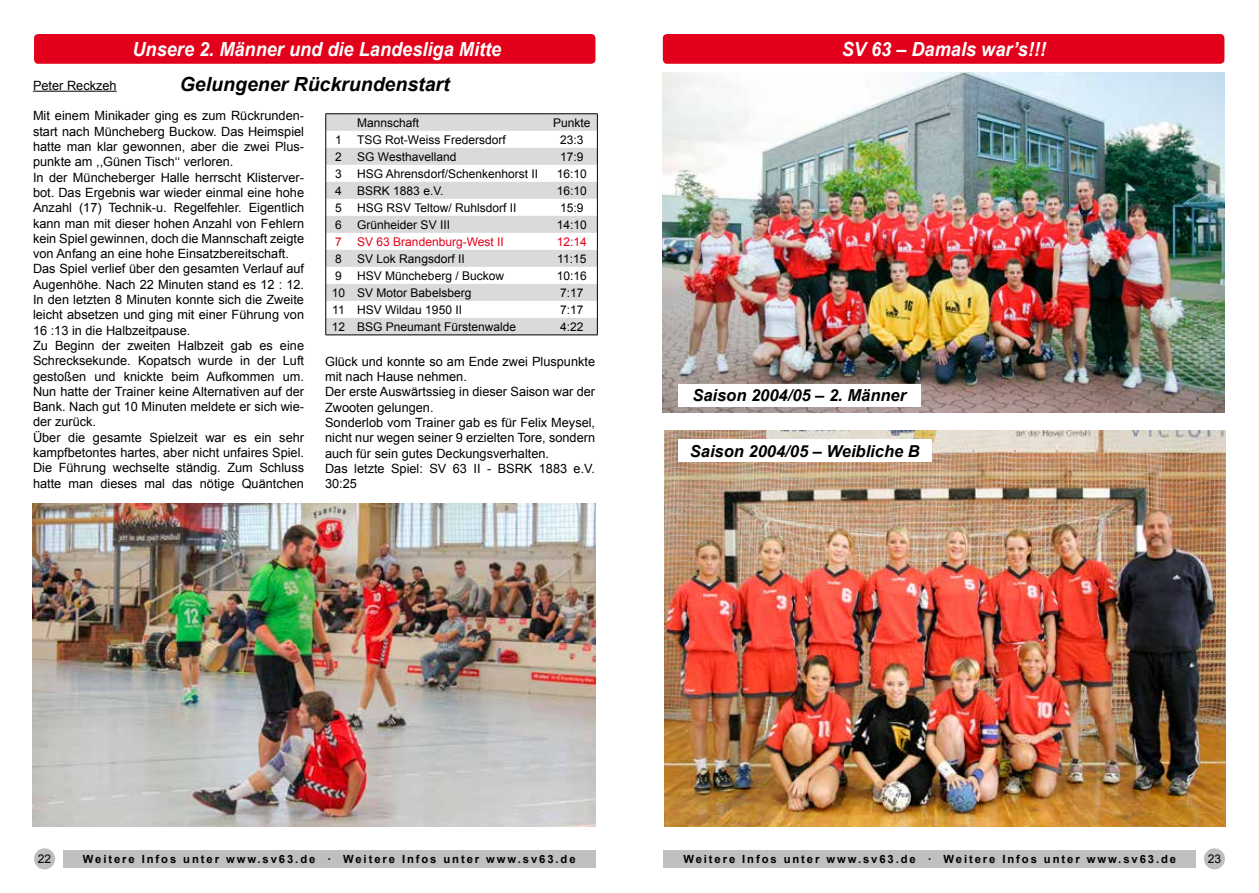
<style>
.page{position:relative;width:1259px;height:893px;background:#fff}
.page>*{position:absolute;margin:0;border:0;box-sizing:border-box;transform-origin:0 0}
.t1{font:italic 700 19.5px "Arial";color:#fff;scale:.93 1}
.t2{font:italic 700 19.5px "Arial";color:#000}
.t3{font:italic 700 16.5px "Arial";color:#000}
.t4{font:12.75px/15.3px "Arial";color:#000}
.t5{font:12px "Arial";color:#000}
.t6{font:12px "Arial";color:#e2001a}
.t7{font:700 11.25px "Arial";letter-spacing:.17em;color:#000}
</style>
<div class="page">
<div style="left:63px;top:850px;width:532px;height:17px;background:#bdbfc0"></div>
<div style="left:663px;top:850px;width:533px;height:17px;background:#bdbfc0"></div>
<div style="left:34px;top:34px;width:561px;height:30px;background:#e2001a;border-radius:4px"></div>
<div style="left:34px;top:848px;width:21px;height:21px;background:#bdbfc0;border-radius:50%"></div>
<div style="left:1204px;top:848px;width:21px;height:21px;background:#bdbfc0;border-radius:50%"></div>
<svg style="left:351px;top:114px;width:246px;height:220px;fill:#d9dadb"></svg>
<hr style="left:351px;top:113px;width:195px;height:1px;background:#000">
<hr style="left:546px;top:113px;width:52px;height:1px;background:#000">
<svg style="left:597px;top:114px;width:1px;height:220px"></svg>
<svg style="left:325px;top:113px;width:26px;height:222px"></svg>
<hr style="left:351px;top:334px;width:195px;height:1px;background:#000">
<hr style="left:546px;top:334px;width:52px;height:1px;background:#000">
<img style="left:32px;top:503px;width:563px;height:323px">
<hr style="left:33px;top:91px;width:84px;height:1px;background:#000">
<div style="left:663px;top:34px;width:561px;height:30px;background:#e2001a;border-radius:4px"></div>
<img style="left:663px;top:72px;width:561px;height:340px">
<img style="left:664px;top:431px;width:561px;height:395px">
<div style="left:678px;top:384px;width:242px;height:22px;background:#fff"></div>
<div style="left:678px;top:440px;width:253px;height:22px;background:#fff"></div>
<h1 class="t1" style="left:132px;top:36px;width:398px">Unsere 2. Männer und die Landesliga Mitte</h1>
<h1 class="t2" style="left:180px;top:71px;width:271px">Gelungener Rückrundenstart</h1>
<p class="t5" style="left:357px;top:115px;width:64px">Mannschaft</p>
<p class="t5" style="left:553px;top:115px;width:39px">Punkte</p>
<p class="t5" style="left:335px;top:132px;width:8px">1</p>
<p class="t5" style="left:357px;top:132px;width:150px">TSG Rot-Weiss Fredersdorf</p>
<p class="t5" style="left:560px;top:132px;width:25px">23:3</p>
<p class="t5" style="left:335px;top:149px;width:8px">2</p>
<p class="t5" style="left:357px;top:149px;width:101px">SG Westhavelland</p>
<p class="t5" style="left:560px;top:149px;width:25px">17:9</p>
<p class="t5" style="left:335px;top:166px;width:8px">3</p>
<p class="t5" style="left:357px;top:166px;width:182px">HSG Ahrensdorf/Schenkenhorst II</p>
<p class="t5" style="left:557px;top:166px;width:32px">16:10</p>
<p class="t5" style="left:335px;top:183px;width:8px">4</p>
<p class="t5" style="left:357px;top:183px;width:88px">BSRK 1883 e.V.</p>
<p class="t5" style="left:557px;top:183px;width:32px">16:10</p>
<p class="t5" style="left:335px;top:200px;width:8px">5</p>
<p class="t5" style="left:357px;top:200px;width:161px">HSG RSV Teltow/ Ruhlsdorf II</p>
<p class="t5" style="left:560px;top:200px;width:25px">15:9</p>
<p class="t5" style="left:335px;top:217px;width:8px">6</p>
<p class="t5" style="left:357px;top:217px;width:94px">Grünheider SV III</p>
<p class="t5" style="left:557px;top:217px;width:32px">14:10</p>
<p class="t6" style="left:335px;top:234px;width:8px">7</p>
<p class="t6" style="left:357px;top:234px;width:148px">SV 63 Brandenburg-West II</p>
<p class="t6" style="left:557px;top:234px;width:32px">12:14</p>
<p class="t5" style="left:335px;top:251px;width:8px">8</p>
<p class="t5" style="left:357px;top:251px;width:109px">SV Lok Rangsdorf II</p>
<p class="t5" style="left:557px;top:251px;width:31px">11:15</p>
<p class="t5" style="left:335px;top:268px;width:8px">9</p>
<p class="t5" style="left:357px;top:268px;width:148px">HSV Müncheberg / Buckow</p>
<p class="t5" style="left:557px;top:268px;width:32px">10:16</p>
<p class="t5" style="left:332px;top:285px;width:141px">10 SV Motor Babelsberg</p>
<p class="t5" style="left:560px;top:285px;width:25px">7:17</p>
<p class="t5" style="left:332px;top:302px;width:131px">11 HSV Wildau 1950 II</p>
<p class="t5" style="left:560px;top:302px;width:25px">7:17</p>
<p class="t5" style="left:332px;top:318px;width:186px">12 BSG Pneumant Fürstenwalde</p>
<p class="t5" style="left:560px;top:318px;width:25px">4:22</p>
<p class="t4" style="left:33px;top:78px;width:85px">Peter Reckzeh</p>
<p class="t4" style="left:33px;top:108px;width:273px">Mit einem Minikader ging es zum Rückrunden&shy;start nach Müncheberg Buckow. Das Heimspiel hatte man klar gewonnen, aber die zwei Plus&shy;punkte am ,,Günen Tisch‘‘ verloren.<br>In der Müncheberger Halle herrscht Klisterver&shy;bot. Das Ergebnis war wieder einmal eine hohe Anzahl (17) Technik-u. Regelfehler. Eigentlich kann man mit dieser hohen Anzahl von Fehlern kein Spiel gewinnen, doch die Mannschaft zeigte von Anfang an eine hohe Einsatzbereitschaft.<br>Das Spiel verlief über den gesamten Verlauf auf Augenhöhe. Nach 22 Minuten stand es 12 : 12.<br>In den letzten 8 Minuten konnte sich die Zweite leicht absetzen und ging mit einer Führung von 16 :13 in die Halbzeitpause.<br>Zu Beginn der zweiten Halbzeit gab es eine Schrecksekunde. Kopatsch wurde in der Luft gestoßen und knickte beim Aufkommen um.<br>Nun hatte der Trainer keine Alternativen auf der Bank. Nach gut 10 Minuten meldete er sich wie&shy;der zurück.<br>Über die gesamte Spielzeit war es ein sehr kampfbetontes hartes, aber nicht unfaires Spiel.<br>Die Führung wechselte ständig. Zum Schluss hatte man dieses mal das nötige Quäntchen</p>
<p class="t4" style="left:325px;top:354px;width:271px">Glück und konnte so am Ende zwei Pluspunkte mit nach Hause nehmen.<br>Der erste Auswärtssieg in dieser Saison war der Zwooten gelungen.<br>Sonderlob vom Trainer gab es für Felix Meysel, nicht nur wegen seiner 9 erzielten Tore, sondern auch für sein gutes Deckungsverhalten.<br>Das letzte Spiel: SV 63 II - BSRK 1883 e.V.<br>30:25</p>
<h1 class="t1" style="left:841px;top:36px;width:221px">SV 63 – Damals war’s!!!</h1>
<p class="t3" style="left:692px;top:384px;width:215px">Saison 2004/05 – 2. Männer</p>
<p class="t3" style="left:690px;top:440px;width:231px">Saison 2004/05 – Weibliche B</p>
<p class="t5" style="left:38px;top:851px;width:15px">22</p>
<p class="t5" style="left:1207px;top:851px;width:15px">23</p>
<p class="t7" style="left:83px;top:851px;width:494px">Weitere Infos unter www.sv63.de · Weitere Infos unter www.sv63.de</p>
<p class="t7" style="left:683px;top:851px;width:494px">Weitere Infos unter www.sv63.de · Weitere Infos unter www.sv63.de</p>
</div>
